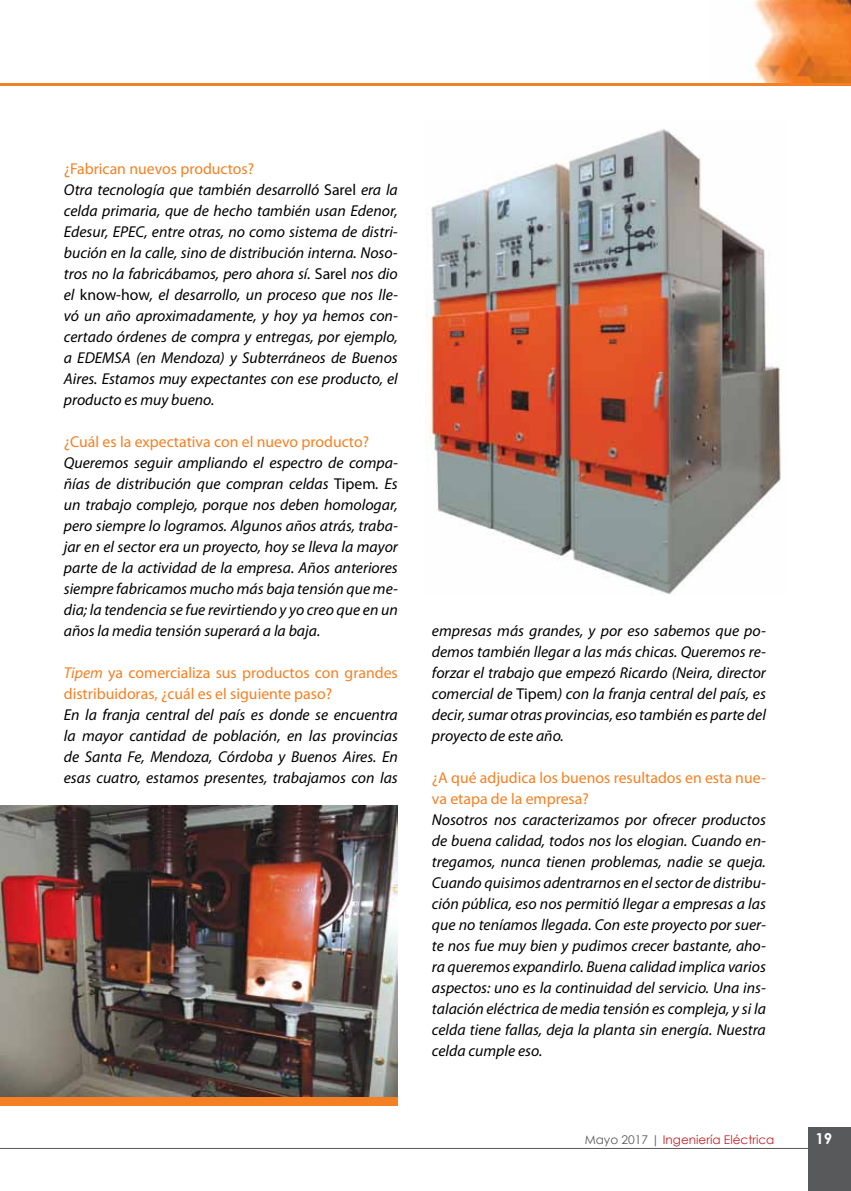
<style>
.page{position:relative;width:851px;height:1191px;background:#fff}
.page>*{position:absolute;margin:0;border:0;box-sizing:border-box;transform-origin:0 0}
.t1{font:italic 15.75px/21px "Myriad Pro";color:#000;text-align:justify}
.t2{font:15.75px/21px "Myriad Pro";color:#f58023}
.t3{font:700 15px "Century Gothic";color:#fff}
.t4{font:12px "Century Gothic";color:#c61d23}
.s1{font-style:normal;color:#f58023}
.s2{font-style:normal}
.s3{font-style:italic}
.s4{color:#58595b}
</style>
<div class="page">
<hr style="left:0;top:1148px;width:850px;height:1px;background:#58595b">
<div style="left:808px;top:1127px;width:42px;height:64px;background:#58595b"></div>
<img style="left:753px;top:0;width:97px;height:83px">
<hr style="left:0;top:83px;width:850px;height:2px;background:#f58023">
<img style="left:425px;top:129px;width:356px;height:466px">
<img style="left:0;top:805px;width:398px;height:292px">
<div style="left:0;top:1097px;width:398px;height:9px;background:#f58023"></div>
<p class="t1" style="left:64px;top:159px;width:335px;text-align:left"><span class="s1">¿Fabrican nuevos productos?<br></span>Otra tecnología que también desarrolló <span class="s2">Sarel</span> era la celda primaria, que de hecho también usan Edenor, Edesur, EPEC, entre otras, no como sistema de distri&shy;bución en la calle, sino de distribución interna. Noso&shy;tros no la fabricábamos, pero ahora sí. <span class="s2">Sarel</span> nos dio el <span class="s2">know-how</span>, el desarrollo, un proceso que nos lle&shy;vó un año aproximadamente, y hoy ya hemos con&shy;certado órdenes de compra y entregas, por ejemplo, a EDEMSA (en Mendoza) y Subterráneos de Buenos Aires. Estamos muy expectantes con ese producto, el producto es muy bueno.</p>
<p class="t2" style="left:64px;top:432px;width:307px">¿Cuál es la expectativa con el nuevo producto?</p>
<p class="t1" style="left:64px;top:453px;width:335px">Queremos seguir ampliando el espectro de compa&shy;ñías de distribución que compran celdas <span class="s2">Tipem</span>. Es un trabajo complejo, porque nos deben homologar, pero siempre lo logramos. Algunos años atrás, traba&shy;jar en el sector era un proyecto, hoy se lleva la mayor parte de la actividad de la empresa. Años anteriores siempre fabricamos mucho más baja tensión que me&shy;dia; la tendencia se fue revirtiendo y yo creo que en un años la media tensión superará a la baja.</p>
<p class="t2" style="left:64px;top:663px;width:335px"><span class="s3">Tipem</span> ya comercializa sus productos con grandes distribuidoras, ¿cuál es el siguiente paso?</p>
<p class="t1" style="left:64px;top:705px;width:335px">En la franja central del país es donde se encuentra la mayor cantidad de población, en las provincias de Santa Fe, Mendoza, Córdoba y Buenos Aires. En esas cuatro, estamos presentes, trabajamos con las</p>
<p class="t1" style="left:432px;top:621px;width:335px">empresas más grandes, y por eso sabemos que po&shy;demos también llegar a las más chicas. Queremos re&shy;forzar el trabajo que empezó Ricardo (Neira, director comercial de <span class="s2">Tipem</span>) con la franja central del país, es decir, sumar otras provincias, eso también es parte del proyecto de este año.</p>
<p class="t2" style="left:432px;top:767px;width:335px">¿A qué adjudica los buenos resultados en esta nue&shy;va etapa de la empresa?</p>
<p class="t1" style="left:432px;top:810px;width:335px">Nosotros nos caracterizamos por ofrecer productos de buena calidad, todos nos los elogian. Cuando en&shy;tregamos, nunca tienen problemas, nadie se queja.<br>Cuando quisimos adentrarnos en el sector de distribu&shy;ción pública, eso nos permitió llegar a empresas a las que no teníamos llegada. Con este proyecto por suer&shy;te nos fue muy bien y pudimos crecer bastante, aho&shy;ra queremos expandirlo. Buena calidad implica varios aspectos: uno es la continuidad del servicio. Una ins&shy;talación eléctrica de media tensión es compleja, y si la celda tiene fallas, deja la planta sin energía. Nuestra celda cumple eso.</p>
<p class="t4" style="left:584px;top:1131px;width:191px"><span class="s4">Mayo 2017 |</span> Ingeniería Eléctrica</p>
<p class="t3" style="left:815px;top:1127px;width:18px">19</p>
</div>
